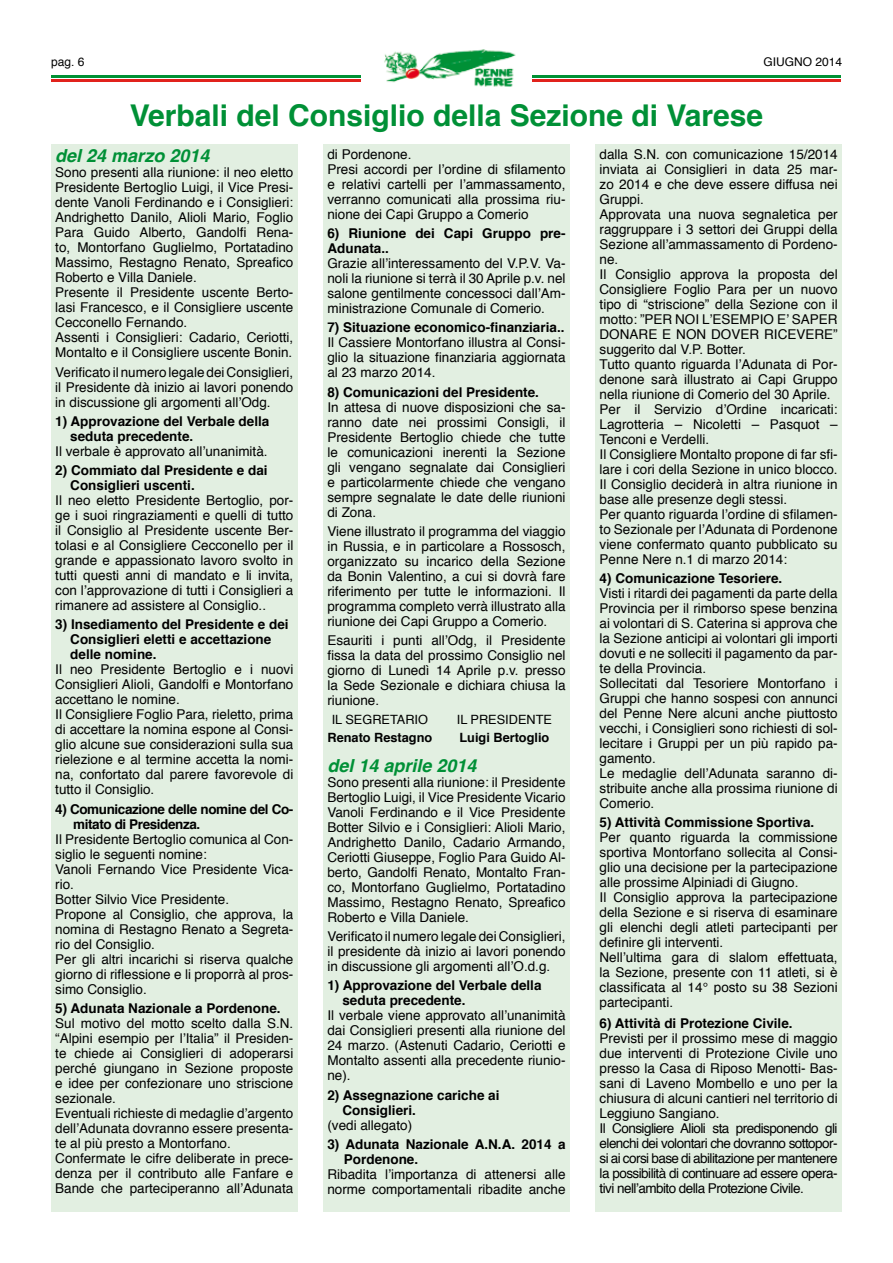
<style>
.page{position:relative;width:893px;height:1263px;background:#fff}
.page>*{position:absolute;margin:0;border:0;box-sizing:border-box;transform-origin:0 0}
.t1{font:700 30px "Helvetica";color:#009036}
.t2{font:italic 700 18px "Helvetica";color:#009036}
.t3{font:13.5px/15px "Helvetica";color:#000;text-align:justify}
.t4{font:700 13.5px/15px "Helvetica";color:#000}
.t5{font:13.5px/15px "Helvetica";letter-spacing:-.04em;color:#000}
.t6{font:700 13.5px/15px "Helvetica";letter-spacing:-.03em;color:#000}
.t7{font:700 12.75px "Helvetica";color:#000}
.t8{font:12.75px "Helvetica";color:#000}
.t9{font:12px "Helvetica";color:#000}
</style>
<div class="page">
<hr style="left:531px;top:80px;width:310px;height:2px;background:#e1221c">
<hr style="left:531px;top:75px;width:310px;height:3px;background:#009134">
<hr style="left:51px;top:80px;width:310px;height:2px;background:#e1221c">
<hr style="left:51px;top:75px;width:310px;height:3px;background:#009134">
<img style="left:384px;top:49px;width:148px;height:38px">
<div style="left:51px;top:145px;width:247px;height:1067px;background:#e2efe1"></div>
<div style="left:323px;top:145px;width:247px;height:1067px;background:#e2efe1"></div>
<div style="left:595px;top:145px;width:247px;height:1067px;background:#e2efe1"></div>
<p class="t9" style="left:51px;top:52px;width:35px">pag. 6</p>
<p class="t9" style="left:763px;top:53px;width:80px">GIUGNO 2014</p>
<h1 class="t1" style="left:130px;top:92px;width:635px">Verbali del Consiglio della Sezione di Varese</h1>
<h2 class="t2" style="left:55px;top:141px;width:156px">del 24 marzo 2014</h2>
<p class="t3" style="left:55px;top:165px;width:240px;text-align:left">Sono presenti alla riunione: il neo eletto Presidente Bertoglio Luigi, il Vice Presi&shy;dente Vanoli Ferdinando e i Consiglieri:<br>Andrighetto Danilo, Alioli Mario, Foglio Para Guido Alberto, Gandolfi Rena&shy;to, Montorfano Guglielmo, Portatadino Massimo, Restagno Renato, Spreafico Roberto e Villa Daniele.<br>Presente il Presidente uscente Berto&shy;lasi Francesco, e il Consigliere uscente Cecconello Fernando.<br>Assenti i Consiglieri: Cadario, Ceriotti, Montalto e il Consigliere uscente Bonin.</p>
<p class="t3" style="left:55px;top:365px;width:240px">Verificato il numero legale dei Consiglieri, il Presidente dà inizio ai lavori ponendo in discussione gli argomenti all’Odg.</p>
<p class="t4" style="left:70px;top:414px;width:201px;text-indent:-15px">1) Approvazione del Verbale della seduta precedente.</p>
<p class="t3" style="left:55px;top:444px;width:214px">Il verbale è approvato all’unanimità.</p>
<p class="t4" style="left:70px;top:463px;width:199px;text-indent:-15px">2) Commiato dal Presidente e dai<br>Consiglieri uscenti.</p>
<p class="t3" style="left:55px;top:493px;width:240px">Il neo eletto Presidente Bertoglio, por&shy;ge i suoi ringraziamenti e quelli di tutto il Consiglio al Presidente uscente Ber&shy;tolasi e al Consigliere Cecconello per il grande e appassionato lavoro svolto in tutti questi anni di mandato e li invita, con l’approvazione di tutti i Consiglieri a rimanere ad assistere al Consiglio..</p>
<p class="t4" style="left:70px;top:617px;width:220px;text-indent:-15px">3) Insediamento del Presidente e dei<br>Consiglieri eletti e accettazione delle nomine.</p>
<p class="t3" style="left:55px;top:662px;width:240px;text-align:left">Il neo Presidente Bertoglio e i nuovi Consiglieri Alioli, Gandolfi e Montorfano accettano le nomine.<br>Il Consigliere Foglio Para, rieletto, prima di accettare la nomina espone al Consi&shy;glio alcune sue considerazioni sulla sua rielezione e al termine accetta la nomi&shy;na, confortato dal parere favorevole di tutto il Consiglio.</p>
<p class="t6" style="left:73px;top:801px;width:222px;text-indent:-18px">4) Comunicazione delle nomine del Co&shy;mitato di Presidenza.</p>
<p class="t3" style="left:55px;top:832px;width:240px;text-align:left">Il Presidente Bertoglio comunica al Con&shy;siglio le seguenti nomine:<br>Vanoli Fernando Vice Presidente Vica&shy;rio.<br>Botter Silvio Vice Presidente.<br>Propone al Consiglio, che approva, la nomina di Restagno Renato a Segreta&shy;rio del Consiglio.<br>Per gli altri incarichi si riserva qualche giorno di riflessione e li proporrà al pros&shy;simo Consiglio.</p>
<p class="t4" style="left:55px;top:1001px;width:227px">5) Adunata Nazionale a Pordenone.</p>
<p class="t3" style="left:55px;top:1016px;width:240px;text-align:left">Sul motivo del motto scelto dalla S.N. “Alpini esempio per l’Italia” il Presiden&shy;te chiede ai Consiglieri di adoperarsi perché giungano in Sezione proposte e idee per confezionare uno striscione sezionale.<br>Eventuali richieste di medaglie d’argento dell’Adunata dovranno essere presenta&shy;te al più presto a Montorfano.<br>Confermate le cifre deliberate in prece&shy;denza per il contributo alle Fanfare e Bande che parteciperanno all’Adunata</p>
<p class="t3" style="left:600px;top:147px;width:240px;text-align:left">dalla S.N. con comunicazione 15/2014 inviata ai Consiglieri in data 25 mar&shy;zo 2014 e che deve essere diffusa nei Gruppi.<br>Approvata una nuova segnaletica per raggruppare i 3 settori dei Gruppi della Sezione all’ammassamento di Pordeno&shy;ne.<br>Il Consiglio approva la proposta del Consigliere Foglio Para per un nuovo tipo di “striscione” della Sezione con il motto: ”PER NOI L’ESEMPIO E’ SAPER DONARE E NON DOVER RICEVERE” suggerito dal V.P. Botter.<br>Tutto quanto riguarda l’Adunata di Por&shy;denone sarà illustrato ai Capi Gruppo nella riunione di Comerio del 30 Aprile.<br>Per il Servizio d’Ordine incaricati:<br>Lagrotteria – Nicoletti – Pasquot – Tenconi e Verdelli.<br>Il Consigliere Montalto propone di far sfi&shy;lare i cori della Sezione in unico blocco.<br>Il Consiglio deciderà in altra riunione in base alle presenze degli stessi.<br>Per quanto riguarda l’ordine di sfilamen&shy;to Sezionale per l’Adunata di Pordenone viene confermato quanto pubblicato su Penne Nere n.1 di marzo 2014:</p>
<p class="t4" style="left:600px;top:571px;width:184px">4) Comunicazione Tesoriere.</p>
<p class="t3" style="left:600px;top:586px;width:240px;text-align:left">Visti i ritardi dei pagamenti da parte della Provincia per il rimborso spese benzina ai volontari di S. Caterina si approva che la Sezione anticipi ai volontari gli importi dovuti e ne solleciti il pagamento da par&shy;te della Provincia.<br>Sollecitati dal Tesoriere Montorfano i Gruppi che hanno sospesi con annunci del Penne Nere alcuni anche piuttosto vecchi, i Consiglieri sono richiesti di sol&shy;lecitare i Gruppi per un più rapido pa&shy;gamento.<br>Le medaglie dell’Adunata saranno di&shy;stribuite anche alla prossima riunione di Comerio.</p>
<p class="t4" style="left:600px;top:815px;width:216px">5) Attività Commissione Sportiva.</p>
<p class="t3" style="left:600px;top:831px;width:240px;text-align:left">Per quanto riguarda la commissione sportiva Montorfano sollecita al Consi&shy;glio una decisione per la partecipazione alle prossime Alpiniadi di Giugno.<br>Il Consiglio approva la partecipazione della Sezione e si riserva di esaminare gli elenchi degli atleti partecipanti per definire gli interventi.<br>Nell’ultima gara di slalom effettuata, la Sezione, presente con 11 atleti, si è classificata al 14° posto su 38 Sezioni partecipanti.</p>
<p class="t4" style="left:600px;top:1016px;width:195px">6) Attività di Protezione Civile.</p>
<p class="t5" style="left:600px;top:1031px;width:240px">Previsti per il prossimo mese di maggio due interventi di Protezione Civile uno presso la Casa di Riposo Menotti- Bas&shy;sani di Laveno Mombello e uno per la chiusura di alcuni cantieri nel territorio di Leggiuno Sangiano.<br>Il Consigliere Alioli sta predisponendo gli elenchi dei volontari che dovranno sottopor&shy;si ai corsi base di abilitazione per mantenere la possibilità di continuare ad essere opera&shy;tivi nell’ambito della Protezione Civile.</p>
<p class="t3" style="left:327px;top:147px;width:240px;text-align:left">di Pordenone.<br>Presi accordi per l’ordine di sfilamento e relativi cartelli per l’ammassamento, verranno comunicati alla prossima riu&shy;nione dei Capi Gruppo a Comerio</p>
<p class="t4" style="left:327px;top:226px;width:240px">6) Riunione dei Capi Gruppo pre-<br>Adunata..</p>
<p class="t3" style="left:327px;top:256px;width:240px">Grazie all’interessamento del V.P.V. Va&shy;noli la riunione si terrà il 30 Aprile p.v. nel salone gentilmente concessoci dall’Am&shy;ministrazione Comunale di Comerio.</p>
<p class="t4" style="left:327px;top:320px;width:239px">7) Situazione economico-finanziaria..</p>
<p class="t3" style="left:327px;top:336px;width:240px">Il Cassiere Montorfano illustra al Consi&shy;glio la situazione finanziaria aggiornata al 23 marzo 2014.</p>
<p class="t4" style="left:327px;top:385px;width:213px">8) Comunicazioni del Presidente.</p>
<p class="t3" style="left:327px;top:400px;width:240px">In attesa di nuove disposizioni che sa&shy;ranno date nei prossimi Consigli, il Presidente Bertoglio chiede che tutte le comunicazioni inerenti la Sezione gli vengano segnalate dai Consiglieri e particolarmente chiede che vengano sempre segnalate le date delle riunioni di Zona.</p>
<p class="t3" style="left:327px;top:524px;width:240px">Viene illustrato il programma del viaggio in Russia, e in particolare a Rossosch, organizzato su incarico della Sezione da Bonin Valentino, a cui si dovrà fare riferimento per tutte le informazioni. Il programma completo verrà illustrato alla riunione dei Capi Gruppo a Comerio.</p>
<p class="t3" style="left:327px;top:633px;width:240px">Esauriti i punti all’Odg, il Presidente fissa la data del prossimo Consiglio nel giorno di Lunedì 14 Aprile p.v. presso la Sede Sezionale e dichiara chiusa la riunione.</p>
<p class="t8" style="left:332px;top:709px;width:98px">IL SEGRETARIO</p>
<p class="t8" style="left:457px;top:709px;width:97px">IL PRESIDENTE</p>
<p class="t7" style="left:327px;top:727px;width:106px">Renato Restagno</p>
<p class="t7" style="left:459px;top:727px;width:91px">Luigi Bertoglio</p>
<h2 class="t2" style="left:327px;top:751px;width:151px">del 14 aprile 2014</h2>
<p class="t3" style="left:327px;top:775px;width:240px">Sono presenti alla riunione: il Presidente Bertoglio Luigi, il Vice Presidente Vicario Vanoli Ferdinando e il Vice Presidente Botter Silvio e i Consiglieri: Alioli Mario, Andrighetto Danilo, Cadario Armando, Ceriotti Giuseppe, Foglio Para Guido Al&shy;berto, Gandolfi Renato, Montalto Fran&shy;co, Montorfano Guglielmo, Portatadino Massimo, Restagno Renato, Spreafico Roberto e Villa Daniele.</p>
<p class="t3" style="left:327px;top:929px;width:240px">Verificato il numero legale dei Consiglieri, il presidente dà inizio ai lavori ponendo in discussione gli argomenti all’O.d.g.</p>
<p class="t4" style="left:342px;top:978px;width:201px;text-indent:-15px">1) Approvazione del Verbale della seduta precedente.</p>
<p class="t3" style="left:327px;top:1008px;width:240px">Il verbale viene approvato all’unanimità dai Consiglieri presenti alla riunione del 24 marzo. (Astenuti Cadario, Ceriotti e Montalto assenti alla precedente riunio&shy;ne).</p>
<p class="t4" style="left:342px;top:1087px;width:159px;text-indent:-15px">2) Assegnazione cariche ai<br>Consiglieri.</p>
<p class="t3" style="left:327px;top:1118px;width:86px">(vedi allegato)</p>
<p class="t4" style="left:344px;top:1137px;width:223px;text-indent:-16px">3) Adunata Nazionale A.N.A. 2014 a<br>Pordenone.</p>
<p class="t3" style="left:327px;top:1167px;width:240px">Ribadita l’importanza di attenersi alle norme comportamentali ribadite anche</p>
</div>
